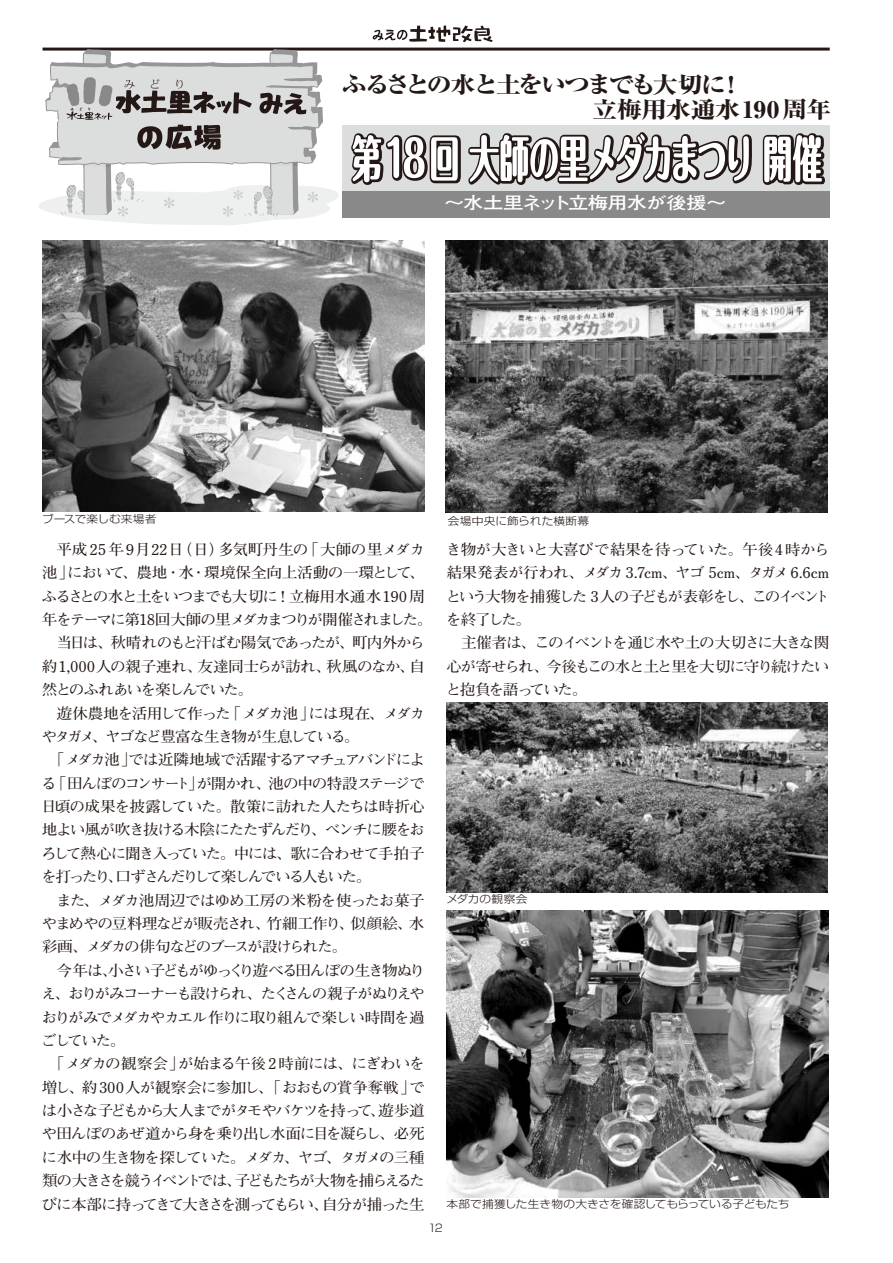
<style>
.page{position:relative;width:893px;height:1263px;background:#fff}
.page>*{position:absolute;margin:0;border:0;box-sizing:border-box;transform-origin:0 0}
.t1{font:800 22.95px "Ryumin Pro";letter-spacing:-.105em;color:#231815;scale:1.1 1}
.t2{font:800 22.95px "Ryumin Pro";letter-spacing:-.02em;color:#231815;scale:1.1 1}
.t3{font:700 16.95px "Futo Go B101 Pro";letter-spacing:-.05em;color:#fff;scale:1.2 1}
.t4{font:700 14.85px/23.4px "Futo Min A101 Pro";letter-spacing:-.085em;color:#231815;text-align:justify;scale:1.05 1}
.t5{font:700 14.85px "Futo Min A101 Pro";letter-spacing:-.11em;color:#231815;scale:1.05 1}
.t6{font:700 14.85px "Futo Min A101 Pro";letter-spacing:-.105em;color:#231815;scale:1.05 1}
.t7{font:700 14.85px "Futo Min A101 Pro";letter-spacing:-.145em;color:#231815;scale:1.05 1}
.t8{font:700 14.85px "Futo Min A101 Pro";letter-spacing:-.115em;color:#231815;scale:1.05 1}
.t9{font:700 14.85px "Futo Min A101 Pro";letter-spacing:-.03em;color:#231815;scale:1.05 1}
.t10{font:700 14.85px "Futo Min A101 Pro";letter-spacing:-.155em;color:#231815;scale:1.05 1}
.t11{font:700 14.85px "Futo Min A101 Pro";letter-spacing:-.14em;color:#231815;scale:1.05 1}
.t12{font:700 14.85px "Futo Min A101 Pro";letter-spacing:-.035em;color:#231815;scale:1.05 1}
.t13{font:700 14.85px "Futo Min A101 Pro";letter-spacing:-.125em;color:#231815;scale:1.05 1}
.t14{font:700 14.85px "Futo Min A101 Pro";letter-spacing:-.005em;color:#231815;scale:1.05 1}
.t15{font:700 14.85px "Futo Min A101 Pro";letter-spacing:-.02em;color:#231815;scale:1.05 1}
.t16{font:700 14.85px "Futo Min A101 Pro";letter-spacing:-.045em;color:#231815;scale:1.05 1}
.t17{font:700 14.85px "Futo Min A101 Pro";letter-spacing:-.055em;color:#231815;scale:1.05 1}
.t18{font:300 10.65px "Shin Go Pro";letter-spacing:-.01em;color:#231815;scale:1.1 1}
.t19{font:300 10.65px "Shin Go Pro";letter-spacing:.02em;color:#231815;scale:1.1 1}
.t20{font:300 10.65px "Shin Go Pro";letter-spacing:.01em;color:#231815;scale:1.1 1}
.t21{font:300 10.65px "Shin Go Pro";letter-spacing:-.01em;color:#231815}
</style>
<div class="page">
<hr style="left:43px;top:48px;width:787px;height:3px;background:#231815">
<svg style="left:327px;top:25px;width:500px;height:193px"></svg>
<svg style="left:353px;top:134px;width:470px;height:49px"></svg>
<svg style="left:38px;top:49px;width:305px;height:176px"></svg>
<img style="left:43px;top:241px;width:381px;height:270px">
<img style="left:446px;top:910px;width:383px;height:287px">
<img style="left:445px;top:241px;width:382px;height:271px">
<img style="left:446px;top:703px;width:381px;height:189px">
<h1 class="t1" style="left:341px;top:66px;width:367px">ふるさとの水と土をいつまでも大切に！</h1>
<h1 class="t2" style="left:592px;top:92px;width:219px">立梅用水通水190周年</h1>
<p class="t3" style="left:444px;top:189px;width:237px">～水土里ネット立梅用水が後援～</p>
<p class="t18" style="left:42px;top:511px;width:105px">ブースで楽しむ来場者</p>
<p class="t14" style="left:57px;top:538px;width:352px">平成25年9月22日（日）多気町丹生の「大師の里メダカ</p>
<p class="t15" style="left:42px;top:561px;width:367px">池」において、農地・水・環境保全向上活動の一環として、</p>
<p class="t4" style="left:42px;top:582px;width:366px">ふるさとの水と土をいつまでも大切に！立梅用水通水 190 周</p>
<p class="t6" style="left:42px;top:608px;width:374px">年をテーマに第18回大師の里メダカまつりが開催されました。</p>
<p class="t4" style="left:56px;top:629px;width:353px">当日は、秋晴れのもと汗ばむ陽気であったが、町内外から</p>
<p class="t9" style="left:42px;top:655px;width:366px">約1,000人の親子連れ、友達同士らが訪れ、秋風のなか、自</p>
<p class="t8" style="left:42px;top:678px;width:203px">然とのふれあいを楽しんでいた。</p>
<p class="t4" style="left:57px;top:699px;width:352px">遊休農地を活用して作った「メダカ池」には現在、メダカ</p>
<p class="t5" style="left:42px;top:725px;width:305px">やタガメ、ヤゴなど豊富な生き物が生息している。</p>
<p class="t8" style="left:48px;top:748px;width:360px">「メダカ池」では近隣地域で活躍するアマチュアバンドによ</p>
<p class="t4" style="left:41px;top:770px;width:367px">る「田んぼのコンサート」が開かれ、池の中の特設ステージで</p>
<p class="t16" style="left:41px;top:795px;width:367px">日頃の成果を披露していた。散策に訪れた人たちは時折心</p>
<p class="t4" style="left:42px;top:816px;width:366px">地よい風が吹き抜ける木陰にたたずんだり、ベンチに腰をお</p>
<p class="t4" style="left:41px;top:840px;width:367px">ろして熱心に聞き入っていた。中には、歌に合わせて手拍子</p>
<p class="t7" style="left:41px;top:865px;width:316px">を打ったり、口ずさんだりして楽しんでいる人もいた。</p>
<p class="t17" style="left:56px;top:888px;width:352px">また、メダカ池周辺ではゆめ工房の米粉を使ったお菓子</p>
<p class="t4" style="left:42px;top:910px;width:366px">やまめやの豆料理などが販売され、竹細工作り、似顔絵、水</p>
<p class="t7" style="left:42px;top:935px;width:293px">彩画、メダカの俳句などのブースが設けられた。</p>
<p class="t5" style="left:57px;top:958px;width:353px">今年は、小さい子どもがゆっくり遊べる田んぼの生き物ぬり</p>
<p class="t11" style="left:41px;top:982px;width:367px">え、おりがみコーナーも設けられ、たくさんの親子がぬりえや</p>
<p class="t5" style="left:41px;top:1005px;width:366px">おりがみでメダカやカエル作りに取り組んで楽しい時間を過</p>
<p class="t4" style="left:41px;top:1027px;width:82px">ごしていた。</p>
<p class="t4" style="left:48px;top:1050px;width:360px">「メダカの観察会」が始まる午後 2 時前には、にぎわいを</p>
<p class="t12" style="left:42px;top:1075px;width:366px">増し、約300人が観察会に参加し、「おおもの賞争奪戦」で</p>
<p class="t13" style="left:41px;top:1099px;width:366px">は小さな子どもから大人までがタモやバケツを持って、遊歩道</p>
<p class="t4" style="left:42px;top:1120px;width:366px">や田んぼのあぜ道から身を乗り出し水面に目を凝らし、必死</p>
<p class="t4" style="left:41px;top:1144px;width:366px">に水中の生き物を探していた。メダカ、ヤゴ、タガメの三種</p>
<p class="t10" style="left:42px;top:1169px;width:366px">類の大きさを競うイベントでは、子どもたちが大物を捕らえるた</p>
<p class="t6" style="left:42px;top:1192px;width:366px">びに本部に持ってきて大きさを測ってもらい、自分が捕った生</p>
<p class="t19" style="left:448px;top:512px;width:130px">会場中央に飾られた横断幕</p>
<p class="t4" style="left:446px;top:536px;width:367px">き物が大きいと大喜びで結果を待っていた。午後4時から結果発表が行われ、メダカ3.7cm、ヤゴ 5cm、タガメ6.6cmという大物を捕獲した 3人の子どもが表彰をし、このイベントを終了した。</p>
<p class="t4" style="left:446px;top:629px;width:367px;text-indent:15px">主催者は、このイベントを通じ水や土の大切さに大きな関心が寄せられ、今後もこの水と土と里を大切に守り続けたいと抱負を語っていた。</p>
<p class="t20" style="left:446px;top:890px;width:75px">メダカの観察会</p>
<p class="t18" style="left:446px;top:1195px;width:313px">本部で捕獲した生き物の大きさを確認してもらっている子どもたち</p>
<p class="t21" style="left:428px;top:1219px;width:16px">12</p>
</div>
